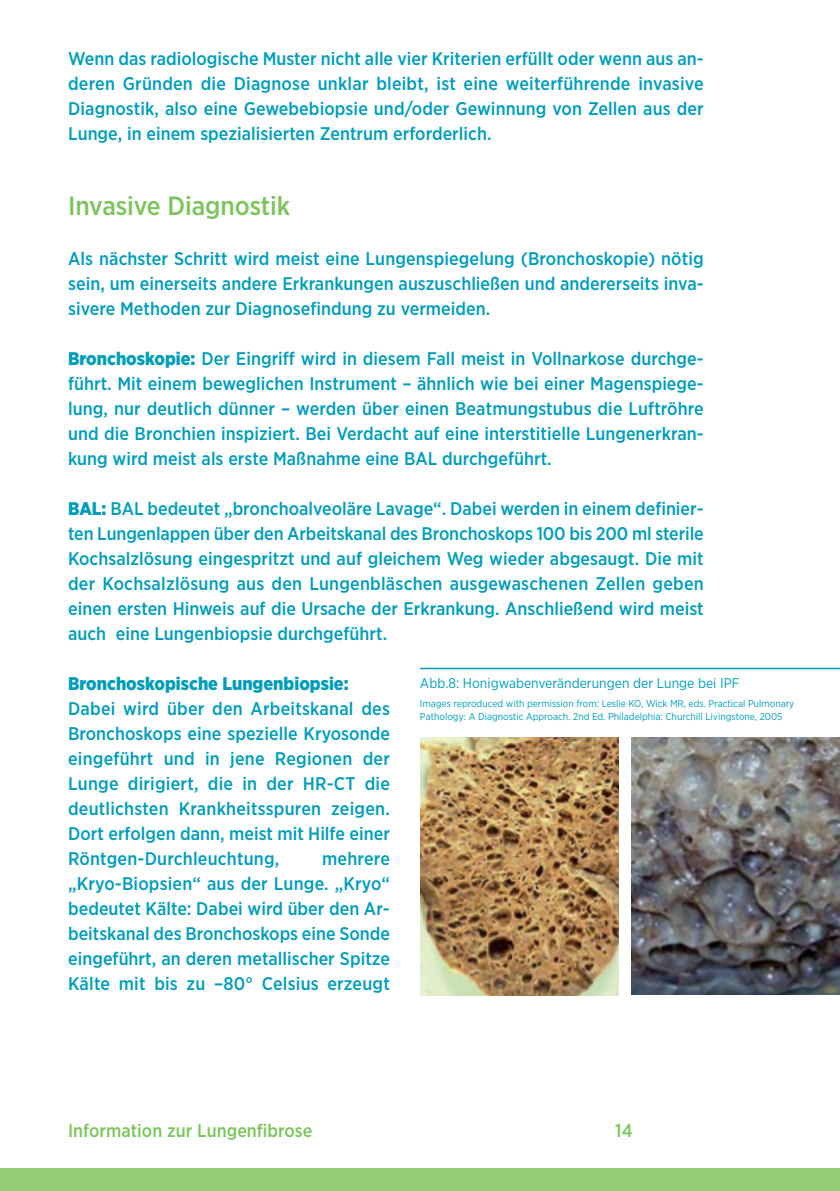
<style>
.page{position:relative;width:840px;height:1191px;background:#fff}
.page>*{position:absolute;margin:0;border:0;box-sizing:border-box;transform-origin:0 0}
.t1{font:500 26.4px "Gotham Narrow";letter-spacing:-.005em;color:#7dc45e}
.t2{font:500 18.2px/25px "Gotham Narrow";color:#009dba;text-align:justify}
.t3{font:900 18.2px "Gotham Narrow";color:#009dba}
.t4{font:500 18.2px "Gotham Narrow";color:#7dc45e}
.t5{font:14px "Gotham Narrow";color:#009dba}
.t6{font:10px/13.4px "Gotham Narrow";color:#009dba}
.s1{font-weight:900}
</style>
<div class="page">
<div style="left:0;top:1168px;width:839px;height:23px;background:#93cc77"></div>
<hr style="left:420px;top:668px;width:419px;height:1px;background:#009dba">
<img style="left:420px;top:737px;width:198px;height:258px">
<img style="left:631px;top:737px;width:208px;height:257px">
<p class="t2" style="left:68px;top:47px;width:637px">Wenn das radiologische Muster nicht alle vier Kriterien erfüllt oder wenn aus an&shy;deren Gründen die Diagnose unklar bleibt, ist eine weiterführende invasive Diagnostik, also eine Gewebebiopsie und/oder Gewinnung von Zellen aus der Lunge, in einem spezialisierten Zentrum erforderlich.</p>
<h1 class="t1" style="left:68px;top:196px;width:223px">Invasive Diagnostik</h1>
<p class="t2" style="left:68px;top:247px;width:637px">Als nächster Schritt wird meist eine Lungenspiegelung (Bronchoskopie) nötig sein, um einerseits andere Erkrankungen auszuschließen und andererseits inva&shy;sivere Methoden zur Diagnosefindung zu vermeiden.</p>
<p class="t2" style="left:68px;top:347px;width:637px"><span class="s1">Bronchoskopie:</span> Der Eingriff wird in diesem Fall meist in Vollnarkose durchge&shy;führt. Mit einem beweglichen Instrument – ähnlich wie bei einer Magenspiege&shy;lung, nur deutlich dünner – werden über einen Beatmungstubus die Luftröhre und die Bronchien inspiziert. Bei Verdacht auf eine interstitielle Lungenerkran&shy;kung wird meist als erste Maßnahme eine BAL durchgeführt.</p>
<p class="t2" style="left:68px;top:497px;width:636px"><span class="s1">BAL:</span> BAL bedeutet „bronchoalveoläre Lavage“. Dabei werden in einem definier&shy;ten Lungenlappen über den Arbeitskanal des Bronchoskops 100 bis 200 ml sterile Kochsalzlösung eingespritzt und auf gleichem Weg wieder abgesaugt. Die mit der Kochsalzlösung aus den Lungenbläschen ausgewaschenen Zellen geben einen ersten Hinweis auf die Ursache der Erkrankung. Anschließend wird meist auch eine Lungenbiopsie durchgeführt.</p>
<p class="t3" style="left:68px;top:677px;width:282px">Bronchoskopische Lungenbiopsie:</p>
<p class="t2" style="left:68px;top:697px;width:323px">Dabei wird über den Arbeitskanal des Bronchoskops eine spezielle Kryosonde eingeführt und in jene Regionen der Lunge dirigiert, die in der HR-CT die deutlichsten Krankheitsspuren zeigen.<br>Dort erfolgen dann, meist mit Hilfe einer Röntgen-Durchleuchtung,</p>
<p class="t5" style="left:420px;top:678px;width:321px">Abb.8: Honigwabenveränderungen der Lunge bei IPF</p>
<p class="t6" style="left:420px;top:697px;width:376px">Images reproduced with permission from: Leslie KO, Wick MR, eds. Practical Pulmonary<br>Pathology: A Diagnostic Approach. 2nd Ed. Philadelphia: Churchill Livingstone, 2005</p>
<p class="t2" style="left:68px;top:847px;width:323px;text-indent:254px">mehrere „Kryo-Biopsien“ aus der Lunge. „Kryo“ bedeutet Kälte: Dabei wird über den Ar&shy;beitskanal des Bronchoskops eine Sonde eingeführt, an deren metallischer Spitze Kälte mit bis zu –80° Celsius erzeugt</p>
<p class="t4" style="left:68px;top:1123px;width:246px">Information zur Lungenfibrose</p>
<p class="t4" style="left:615px;top:1123px;width:19px">14</p>
</div>
